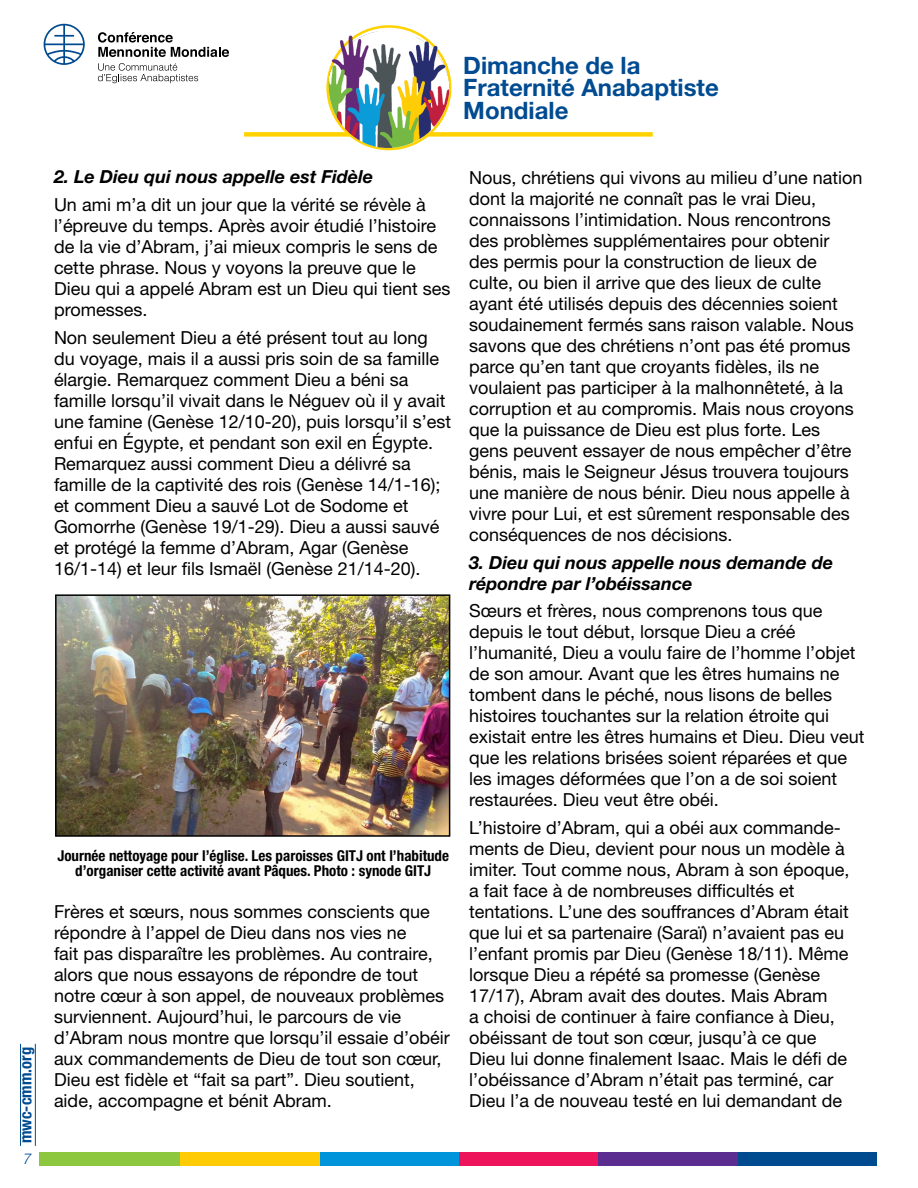
<style>
.page{position:relative;width:918px;height:1188px;background:#fff}
.page>*{position:absolute;margin:0;border:0;box-sizing:border-box;transform-origin:0 0}
.t1{font:700 24px/22.5px "Helvetica Neue";color:#004b91}
.t2{font:18px/21px "Helvetica Neue LT Std";color:#000}
.t3{font:italic 700 18px/21px "Helvetica Neue LT Std";color:#000}
.t4{font:700 condensed 16.5px "Helvetica Neue LT Std";color:#004b91}
.t5{font:700 condensed 15px/15px "Helvetica Neue LT Std";color:#000;text-align:center}
.t6{font:italic 300 15px "Helvetica Neue LT Std";color:#004b91}
</style>
<div class="page">
<div style="left:244px;top:132px;width:409px;height:5px;background:#ffd200"></div>
<img style="left:325px;top:28px;width:125px;height:121px">
<div style="left:736px;top:1153px;width:141px;height:13px;background:#004a8f"></div>
<div style="left:597px;top:1153px;width:141px;height:13px;background:#5c2d91"></div>
<div style="left:458px;top:1153px;width:140px;height:13px;background:#ed145b"></div>
<div style="left:318px;top:1153px;width:141px;height:13px;background:#0095da"></div>
<div style="left:179px;top:1153px;width:140px;height:13px;background:#ffcb05"></div>
<div style="left:39px;top:1153px;width:141px;height:13px;background:#8dc63f"></div>
<svg style="left:98px;top:32px;width:131px;height:25px"></svg>
<svg style="left:98px;top:63px;width:100px;height:20px"></svg>
<svg style="left:44px;top:24px;width:41px;height:41px"></svg>
<hr style="left:20px;top:1044px;width:1px;height:102px;background:#004b91">
<hr style="left:35px;top:1044px;width:1px;height:102px;background:#004b91">
<img style="left:58px;top:597px;width:389px;height:237px">
<div style="left:55px;top:594px;width:395px;height:243px;border:2px solid #000"></div>
<h1 class="t1" style="left:463px;top:53px;width:257px">Dimanche de la<br>Fraternité Anabaptiste<br>Mondiale</h1>
<p class="t4" style="left:16px;top:1143px;width:98px;rotate:-90deg">mwc-cmm.org</p>
<p class="t6" style="left:23px;top:1150px;width:10px">7</p>
<p class="t3" style="left:54px;top:166px;width:321px">2. Le Dieu qui nous appelle est Fidèle</p>
<p class="t2" style="left:54px;top:194px;width:398px">Un ami m’a dit un jour que la vérité se révèle à l’épreuve du temps. Après avoir étudié l’histoire de la vie d’Abram, j’ai mieux compris le sens de cette phrase. Nous y voyons la preuve que le Dieu qui a appelé Abram est un Dieu qui tient ses promesses.</p>
<p class="t2" style="left:54px;top:327px;width:399px">Non seulement Dieu a été présent tout au long du voyage, mais il a aussi pris soin de sa famille élargie. Remarquez comment Dieu a béni sa famille lorsqu’il vivait dans le Néguev où il y avait une famine (Genèse 12/10-20), puis lorsqu’il s’est enfui en Égypte, et pendant son exil en Égypte.<br>Remarquez aussi comment Dieu a délivré sa famille de la captivité des rois (Genèse 14/1-16); et comment Dieu a sauvé Lot de Sodome et Gomorrhe (Genèse 19/1-29). Dieu a aussi sauvé et protégé la femme d’Abram, Agar (Genèse 16/1-14) et leur fils Ismaël (Genèse 21/14-20).</p>
<p class="t5" style="left:57px;top:848px;width:393px">Journée nettoyage pour l’église. Les paroisses GITJ ont l’habitude d’organiser cette activité avant Pâques. Photo : synode GITJ</p>
<p class="t2" style="left:54px;top:901px;width:397px">Frères et sœurs, nous sommes conscients que répondre à l’appel de Dieu dans nos vies ne<br>fait pas disparaître les problèmes. Au contraire, alors que nous essayons de répondre de tout notre cœur à son appel, de nouveaux problèmes surviennent. Aujourd’hui, le parcours de vie d’Abram nous montre que lorsqu’il essaie d’obéir aux commandements de Dieu de tout son cœur, Dieu est fidèle et “fait sa part”. Dieu soutient, aide, accompagne et bénit Abram.</p>
<p class="t2" style="left:469px;top:167px;width:395px">Nous, chrétiens qui vivons au milieu d’une nation dont la majorité ne connaît pas le vrai Dieu, connaissons l’intimidation. Nous rencontrons des problèmes supplémentaires pour obtenir des permis pour la construction de lieux de culte, ou bien il arrive que des lieux de culte ayant été utilisés depuis des décennies soient soudainement fermés sans raison valable. Nous savons que des chrétiens n’ont pas été promus parce qu’en tant que croyants fidèles, ils ne voulaient pas participer à la malhonnêteté, à la corruption et au compromis. Mais nous croyons que la puissance de Dieu est plus forte. Les gens peuvent essayer de nous empêcher d’être bénis, mais le Seigneur Jésus trouvera toujours une manière de nous bénir. Dieu nous appelle à vivre pour Lui, et est sûrement responsable des conséquences de nos décisions.</p>
<p class="t3" style="left:469px;top:551px;width:366px">3. Dieu qui nous appelle nous demande de répondre par l’obéissance</p>
<p class="t2" style="left:469px;top:600px;width:397px">Sœurs et frères, nous comprenons tous que depuis le tout début, lorsque Dieu a créé l’humanité, Dieu a voulu faire de l’homme l’objet de son amour. Avant que les êtres humains ne tombent dans le péché, nous lisons de belles histoires touchantes sur la relation étroite qui existait entre les êtres humains et Dieu. Dieu veut que les relations brisées soient réparées et que les images déformées que l’on a de soi soient restaurées. Dieu veut être obéi.</p>
<p class="t2" style="left:469px;top:817px;width:382px">L’histoire d’Abram, qui a obéi aux commande&shy;ments de Dieu, devient pour nous un modèle à imiter. Tout comme nous, Abram à son époque, a fait face à de nombreuses difficultés et tentations. L’une des souffrances d’Abram était que lui et sa partenaire (Saraï) n’avaient pas eu l’enfant promis par Dieu (Genèse 18/11). Même lorsque Dieu a répété sa promesse (Genèse 17/17), Abram avait des doutes. Mais Abram<br>a choisi de continuer à faire confiance à Dieu, obéissant de tout son cœur, jusqu’à ce que Dieu lui donne finalement Isaac. Mais le défi de l’obéissance d’Abram n’était pas terminé, car Dieu l’a de nouveau testé en lui demandant de</p>
</div>
